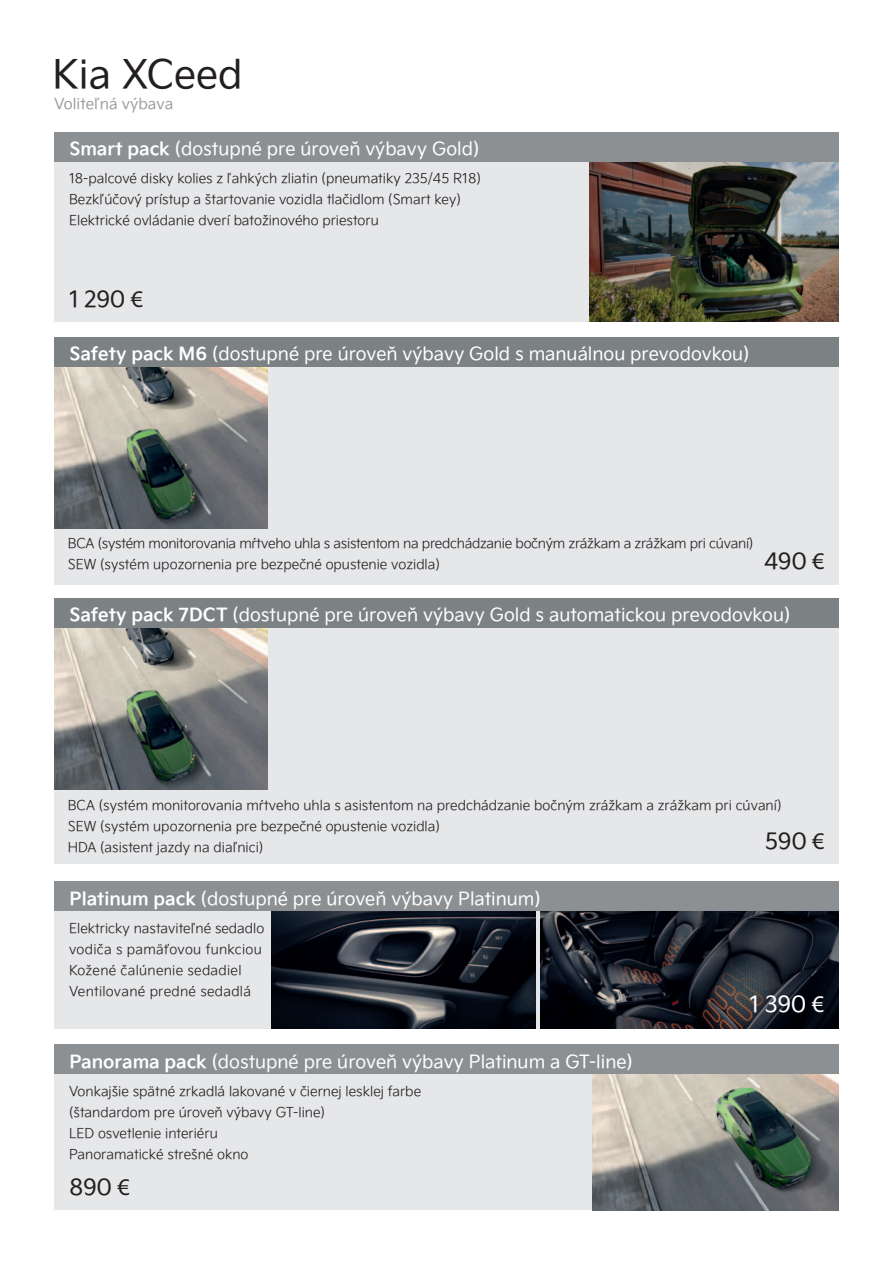
<style>
.page{position:relative;width:893px;height:1263px;background:#fff}
.page>*{position:absolute;margin:0;border:0;box-sizing:border-box;transform-origin:0 0}
.t1{font:39px "Kia Signature";color:#231f20}
.t2{font:22.5px "Kia Signature";letter-spacing:-.02em;color:#231f20}
.t3{font:22.5px "Kia Signature";color:#fff}
.t4{font:18px "Kia Signature";color:#fff}
.t5{font:15px "Kia Signature";color:#9d9e9e}
.t6{font:300 13.5px/21px "Kia Signature";color:#231f20}
.t7{font:300 13.5px/21px "Kia Signature";letter-spacing:-.02em;color:#231f20}
.t8{font:300 13.5px/21px "Kia Signature";letter-spacing:.02em;color:#231f20}
.s1{font-weight:700}
.s2{font-family:"Myriad Pro";font-size:24px}
</style>
<div class="page">
<div style="left:54px;top:133px;width:785px;height:189px;background:#e6e7e9"></div>
<div style="left:54px;top:1045px;width:785px;height:165px;background:#e6e7e9"></div>
<div style="left:54px;top:338px;width:785px;height:246px;background:#e6e7e9"></div>
<div style="left:54px;top:600px;width:785px;height:264px;background:#e6e7e9"></div>
<img style="left:589px;top:162px;width:250px;height:160px">
<img style="left:54px;top:367px;width:214px;height:161px">
<img style="left:54px;top:628px;width:214px;height:162px">
<img style="left:592px;top:1074px;width:247px;height:136px">
<div style="left:54px;top:132px;width:785px;height:30px;background:#8d9093"></div>
<div style="left:54px;top:1044px;width:785px;height:30px;background:#8d9093"></div>
<div style="left:54px;top:337px;width:785px;height:30px;background:#7c8184"></div>
<div style="left:54px;top:599px;width:785px;height:29px;background:#7c8184"></div>
<div style="left:54px;top:882px;width:785px;height:146px;background:#e6e7e9"></div>
<img style="left:540px;top:911px;width:299px;height:117px">
<img style="left:272px;top:911px;width:264px;height:117px">
<div style="left:54px;top:881px;width:785px;height:30px;background:#8d9093"></div>
<h1 class="t1" style="left:52px;top:52px;width:192px">Kia XCeed</h1>
<p class="t5" style="left:54px;top:95px;width:121px">Voliteľná výbava</p>
<h3 class="t4" style="left:69px;top:139px;width:411px"><span class="s1">Smart pack</span> (dostupné pre úroveň výbavy Gold)</h3>
<p class="t6" style="left:69px;top:169px;width:413px">18-palcové disky kolies z ľahkých zliatin (pneumatiky 235/45 R18)<br>Bezkľúčový prístup a štartovanie vozidla tlačidlom (Smart key)<br>Elektrické ovládanie dverí batožinového priestoru</p>
<h2 class="t2" style="left:69px;top:286px;width:75px">1 290 <span class="s2">€</span></h2>
<h3 class="t4" style="left:69px;top:343px;width:681px"><span class="s1">Safety pack M6</span> (dostupné pre úroveň výbavy Gold s manuálnou prevodovkou)</h3>
<p class="t7" style="left:68px;top:534px;width:687px">BCA (systém monitorovania mŕtveho uhla s asistentom na predchádzanie bočným zrážkam a zrážkam pri cúvaní)<br>SEW (systém upozornenia pre bezpečné opustenie vozidla)</p>
<h2 class="t2" style="left:764px;top:548px;width:62px">490 <span class="s2">€</span></h2>
<h3 class="t4" style="left:69px;top:605px;width:722px"><span class="s1">Safety pack 7DCT</span> (dostupné pre úroveň výbavy Gold s automatickou prevodovkou)</h3>
<p class="t6" style="left:68px;top:796px;width:715px">BCA (systém monitorovania mŕtveho uhla s asistentom na predchádzanie bočným zrážkam a zrážkam pri cúvaní)<br>SEW (systém upozornenia pre bezpečné opustenie vozidla)<br>HDA (asistent jazdy na diaľnici)</p>
<h2 class="t2" style="left:765px;top:828px;width:61px">590 <span class="s2">€</span></h2>
<h3 class="t4" style="left:69px;top:888px;width:473px"><span class="s1">Platinum pack</span> (dostupné pre úroveň výbavy Platinum)</h3>
<p class="t8" style="left:69px;top:919px;width:197px">Elektricky nastaviteľné sedadlo vodiča s pamäťovou funkciou<br>Kožené čalúnenie sedadiel<br>Ventilované predné sedadlá</p>
<h3 class="t4" style="left:69px;top:1051px;width:565px"><span class="s1">Panorama pack</span> (dostupné pre úroveň výbavy Platinum a GT-line)</h3>
<p class="t6" style="left:69px;top:1082px;width:354px">Vonkajšie spätné zrkadlá lakované v čiernej lesklej farbe (štandardom pre úroveň výbavy GT-line)<br>LED osvetlenie interiéru<br>Panoramatické strešné okno</p>
<h2 class="t2" style="left:69px;top:1174px;width:62px">890 <span class="s2">€</span></h2>
<h2 class="t3" style="left:749px;top:991px;width:76px">1 390 <span class="s2">€</span></h2>
</div>
